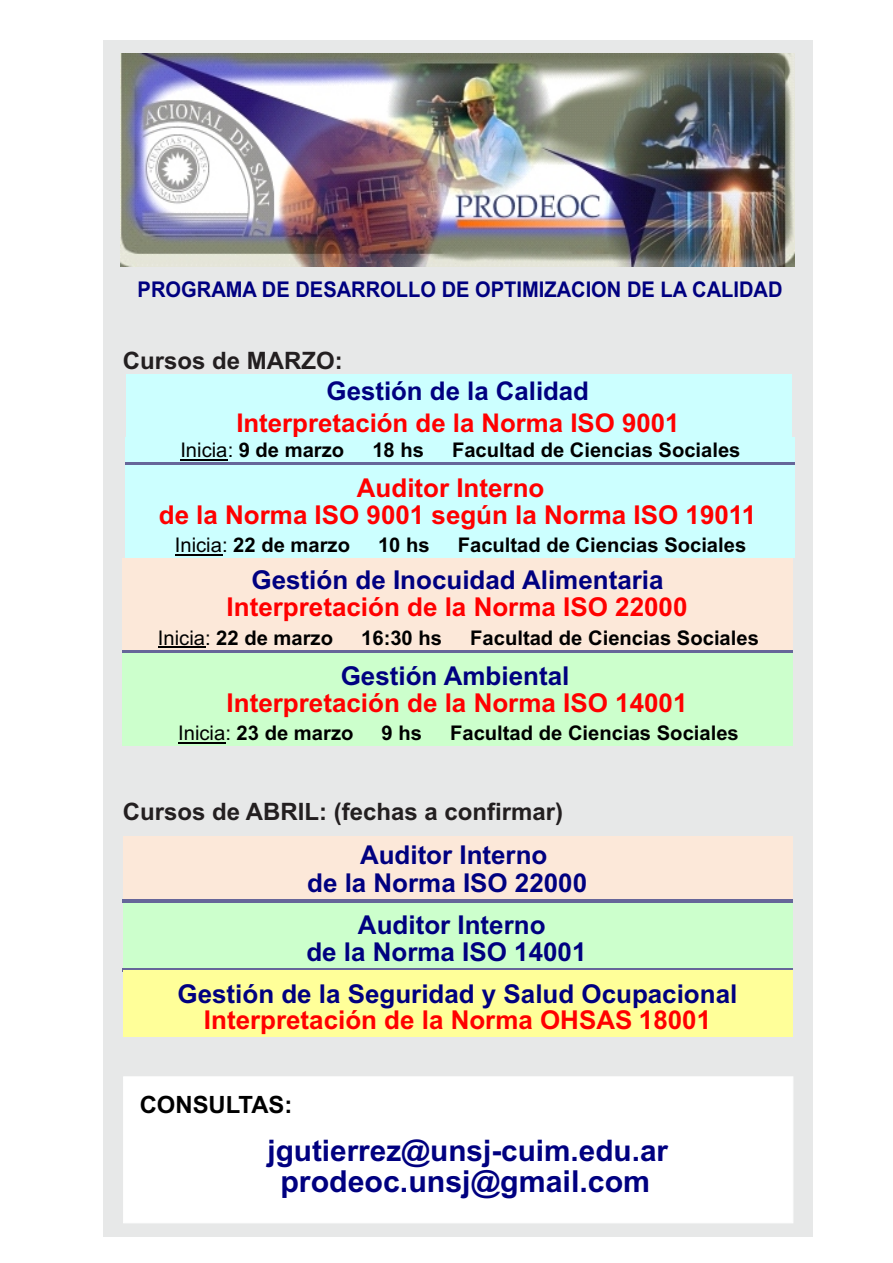
<style>
.page{position:relative;width:893px;height:1263px;background:#fff}
.page>*{position:absolute;margin:0;border:0;box-sizing:border-box;transform-origin:0 0}
.t1{font:700 30.3px "Arial";color:#000080}
.t2{font:700 29.7px "Arial";color:#000080}
.t3{font:700 25.95px/27.5px "Arial";color:#f00;text-align:center}
.t4{font:700 25.95px/27.3px "Arial";color:#000080;text-align:center}
.t5{font:700 25.8px "Arial";color:#f00}
.t6{font:700 25.8px "Arial";color:#000080}
.t7{font:700 24px "Arial";color:#231f20}
.t8{font:700 23.85px "Arial";color:#000}
.t9{font:700 21.75px "Arial";color:#000080;scale:.93 1}
.t10{font:700 20.25px "Arial";color:#000}
.s1{font-weight:400}
</style>
<div class="page">
<div style="left:103px;top:40px;width:710px;height:1196px;background:#e7e8e8"></div>
<img style="left:121px;top:54px;width:673px;height:213px">
<div style="left:126px;top:374px;width:665px;height:66px;background:#cff"></div>
<div style="left:125px;top:437px;width:669px;height:25px;background:#cff"></div>
<hr style="left:125px;top:462px;width:669px;height:4px;background:#669">
<div style="left:125px;top:465px;width:669px;height:93px;background:#cff"></div>
<hr style="left:181px;top:459px;width:47px;height:1px;background:#000">
<hr style="left:175px;top:554px;width:47px;height:2px;background:#000">
<div style="left:123px;top:559px;width:670px;height:91px;background:#fce8d9"></div>
<hr style="left:123px;top:650px;width:670px;height:3px;background:#669">
<div style="left:123px;top:653px;width:670px;height:92px;background:#cfc"></div>
<hr style="left:158px;top:647px;width:47px;height:1px;background:#000">
<hr style="left:178px;top:742px;width:48px;height:1px;background:#000">
<div style="left:124px;top:836px;width:669px;height:65px;background:#fce8d9"></div>
<div style="left:123px;top:903px;width:670px;height:65px;background:#cfc"></div>
<hr style="left:122px;top:900px;width:670px;height:3px;background:#669">
<hr style="left:123px;top:968px;width:670px;height:3px;background:#669">
<div style="left:124px;top:970px;width:669px;height:67px;background:#ff9"></div>
<div style="left:123px;top:1076px;width:670px;height:147px;background:#fff"></div>
<p class="t9" style="left:138px;top:281px;width:695px">PROGRAMA DE DESARROLLO DE OPTIMIZACION DE LA CALIDAD</p>
<p class="t7" style="left:123px;top:352px;width:221px">Cursos de MARZO:</p>
<p class="t6" style="left:327px;top:381px;width:264px">Gestión de la Calidad</p>
<p class="t5" style="left:236px;top:413px;width:445px">Interpretación de la Norma ISO 9001</p>
<p class="t10" style="left:180px;top:442px;width:165px"><span class="s1">Inicia:</span> 9 de marzo</p>
<p class="t10" style="left:372px;top:442px;width:53px">18 hs</p>
<p class="t10" style="left:452px;top:442px;width:290px">Facultad de Ciencias Sociales</p>
<p class="t3" style="left:159px;top:476px;width:599px">Auditor Interno<br>de la Norma ISO 9001 según la Norma ISO 19011</p>
<p class="t10" style="left:175px;top:537px;width:177px"><span class="s1">Inicia:</span> 22 de marzo</p>
<p class="t10" style="left:378px;top:537px;width:53px">10 hs</p>
<p class="t10" style="left:458px;top:537px;width:290px">Facultad de Ciencias Sociales</p>
<p class="t4" style="left:251px;top:569px;width:414px">Gestión de Inocuidad Alimentaria</p>
<p class="t3" style="left:227px;top:596px;width:462px">Interpretación de la Norma ISO 22000</p>
<p class="t10" style="left:158px;top:630px;width:177px"><span class="s1">Inicia:</span> 22 de marzo</p>
<p class="t10" style="left:361px;top:630px;width:82px">16:30 hs</p>
<p class="t10" style="left:470px;top:630px;width:290px">Facultad de Ciencias Sociales</p>
<p class="t4" style="left:341px;top:665px;width:230px">Gestión Ambiental</p>
<p class="t3" style="left:227px;top:691px;width:462px">Interpretación de la Norma ISO 14001</p>
<p class="t10" style="left:178px;top:725px;width:177px"><span class="s1">Inicia:</span> 23 de marzo</p>
<p class="t10" style="left:382px;top:725px;width:42px">9 hs</p>
<p class="t10" style="left:450px;top:725px;width:290px">Facultad de Ciencias Sociales</p>
<p class="t7" style="left:123px;top:802px;width:442px">Cursos de ABRIL: (fechas a confirmar)</p>
<p class="t4" style="left:307px;top:844px;width:281px">Auditor Interno<br>de la Norma ISO 22000</p>
<p class="t4" style="left:306px;top:913px;width:282px;line-height:27.8px">Auditor Interno<br>de la Norma ISO 14001</p>
<p class="t4" style="left:178px;top:983px;width:561px">Gestión de la Seguridad y Salud Ocupacional</p>
<p class="t3" style="left:204px;top:1008px;width:509px">Interpretación de la Norma OHSAS 18001</p>
<p class="t8" style="left:140px;top:1095px;width:154px">CONSULTAS:</p>
<h2 class="t2" style="left:267px;top:1139px;width:402px">jgutierrez@unsj-cuim.edu.ar</h2>
<h1 class="t1" style="left:280px;top:1170px;width:371px">prodeoc.unsj@gmail.com</h1>
</div>
